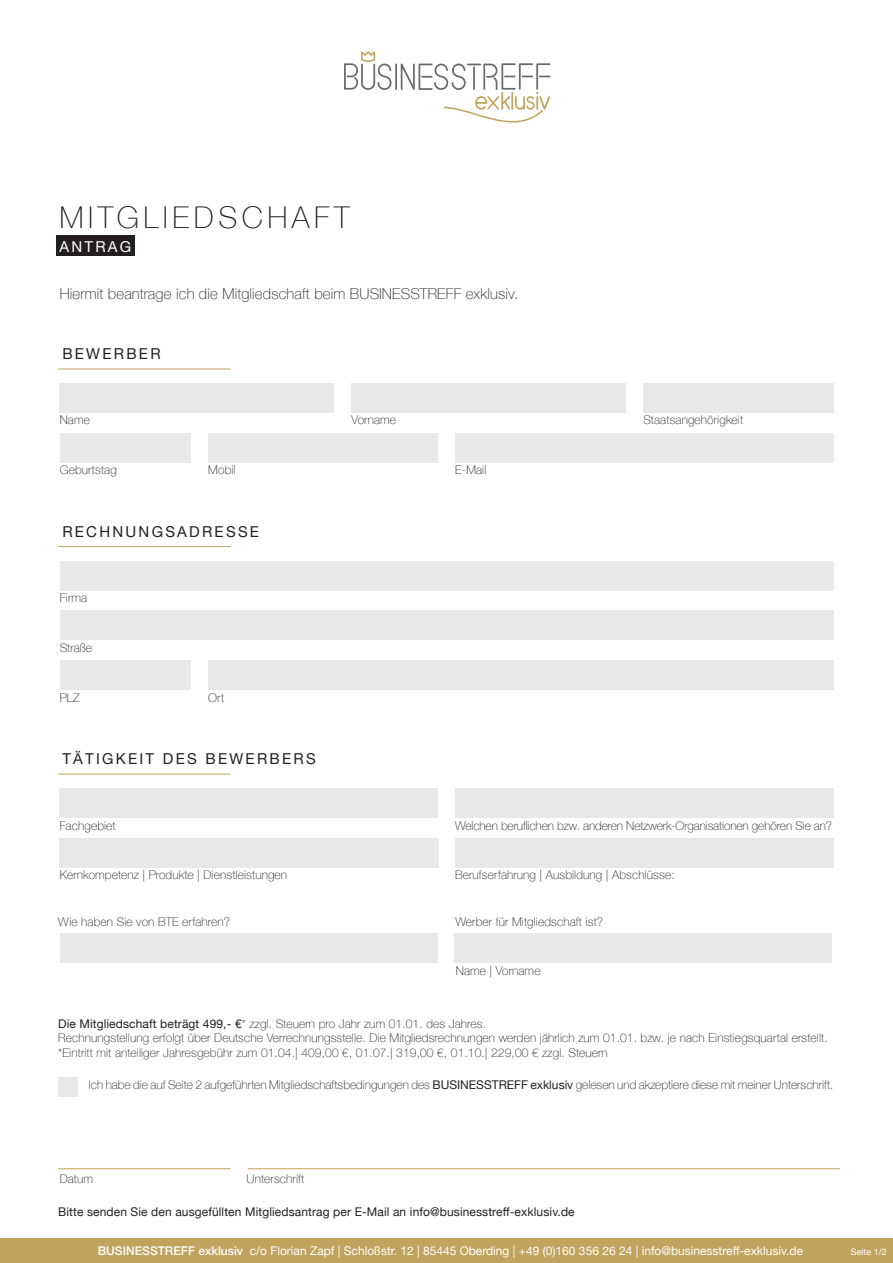
<style>
.page{position:relative;width:893px;height:1263px;background:#fff}
.page>*{position:absolute;margin:0;border:0;box-sizing:border-box;transform-origin:0 0}
.t1{font:100 30px "Helvetica Neue";letter-spacing:.15em;color:#231f20}
.t2{font:100 15px "Helvetica Neue";letter-spacing:.01em;color:#231f20}
.t3{font:15px "Helvetica Neue";letter-spacing:.15em;color:#231f20}
.t4{font:15px "Helvetica Neue";letter-spacing:.15em;color:#fff}
.t5{font:100 12px/14.4px "Helvetica Neue";letter-spacing:.01em;color:#231f20}
.t6{font:12px "Helvetica Neue";color:#fff}
.t7{font:12px "Helvetica Neue";letter-spacing:.01em;color:#231f20}
.t8{font:100 12px "Helvetica Neue";letter-spacing:-.01em;color:#231f20}
.t9{font:9px "Helvetica Neue";color:#fff}
.s1{font-weight:400}
.s2{font-weight:500}
</style>
<div class="page">
<svg style="left:344px;top:51px;width:206px;height:72px"></svg>
<div style="left:0;top:1238px;width:893px;height:25px;background:#c0a35d"></div>
<div style="left:56px;top:235px;width:78px;height:21px;background:#231f20"></div>
<div style="left:58px;top:1077px;width:19px;height:19px;background:#e7e9e9"></div>
<hr style="left:58px;top:1168px;width:173px;height:1px;background:#c0a35d">
<hr style="left:248px;top:1168px;width:592px;height:1px;background:#c0a35d">
<div style="left:60px;top:383px;width:274px;height:30px;background:#e7e9e9"></div>
<div style="left:351px;top:383px;width:275px;height:30px;background:#e7e9e9"></div>
<div style="left:643px;top:383px;width:190px;height:30px;background:#e7e9e9"></div>
<div style="left:60px;top:433px;width:130px;height:30px;background:#e7e9e9"></div>
<div style="left:208px;top:433px;width:230px;height:30px;background:#e7e9e9"></div>
<div style="left:455px;top:433px;width:378px;height:30px;background:#e7e9e9"></div>
<hr style="left:58px;top:369px;width:173px;height:1px;background:#c0a35d">
<div style="left:60px;top:561px;width:773px;height:29px;background:#e7e9e9"></div>
<div style="left:60px;top:610px;width:773px;height:30px;background:#e7e9e9"></div>
<div style="left:60px;top:660px;width:130px;height:30px;background:#e7e9e9"></div>
<div style="left:208px;top:660px;width:625px;height:30px;background:#e7e9e9"></div>
<hr style="left:58px;top:546px;width:173px;height:1px;background:#c0a35d">
<div style="left:60px;top:788px;width:378px;height:30px;background:#e7e9e9"></div>
<div style="left:455px;top:788px;width:378px;height:30px;background:#e7e9e9"></div>
<div style="left:60px;top:838px;width:379px;height:30px;background:#e7e9e9"></div>
<div style="left:455px;top:838px;width:378px;height:30px;background:#e7e9e9"></div>
<hr style="left:58px;top:774px;width:173px;height:1px;background:#c0a35d">
<div style="left:61px;top:933px;width:377px;height:30px;background:#e7e9e9"></div>
<div style="left:455px;top:933px;width:377px;height:30px;background:#e7e9e9"></div>
<h1 class="t1" style="left:60px;top:194px;width:292px">MITGLIEDSCHAFT</h1>
<p class="t4" style="left:60px;top:236px;width:73px">ANTRAG</p>
<p class="t2" style="left:60px;top:282px;width:460px">Hiermit beantrage ich die Mitgliedschaft beim BUSINESSTREFF exklusiv.</p>
<p class="t3" style="left:62px;top:343px;width:100px">BEWERBER</p>
<p class="t5" style="left:60px;top:412px;width:32px">Name</p>
<p class="t5" style="left:351px;top:412px;width:46px">Vorname</p>
<p class="t5" style="left:643px;top:412px;width:101px">Staatsangehörigkeit</p>
<p class="t5" style="left:60px;top:462px;width:59px">Geburtstag</p>
<p class="t5" style="left:208px;top:462px;width:29px">Mobil</p>
<p class="t5" style="left:455px;top:462px;width:33px">E-Mail</p>
<p class="t3" style="left:62px;top:520px;width:198px">RECHNUNGSADRESSE</p>
<p class="t5" style="left:60px;top:590px;width:29px">Firma</p>
<p class="t5" style="left:60px;top:640px;width:34px">Straße</p>
<p class="t5" style="left:60px;top:690px;width:21px">PLZ</p>
<p class="t5" style="left:208px;top:690px;width:17px">Ort</p>
<p class="t3" style="left:62px;top:748px;width:255px">TÄTIGKEIT DES BEWERBERS</p>
<p class="t5" style="left:60px;top:817px;width:58px">Fachgebiet</p>
<p class="t8" style="left:455px;top:816px;width:379px">Welchen beruflichen bzw. anderen Netzwerk-Organisationen gehören Sie an?</p>
<p class="t5" style="left:60px;top:867px;width:229px">Kernkompetenz | Produkte | Dienstleistungen</p>
<p class="t5" style="left:455px;top:867px;width:221px">Berufserfahrung | Ausbildung | Abschlüsse:</p>
<p class="t5" style="left:58px;top:914px;width:173px">Wie haben Sie von BTE erfahren?</p>
<p class="t5" style="left:455px;top:914px;width:149px">Werber für Mitgliedschaft ist?</p>
<p class="t5" style="left:456px;top:963px;width:86px">Name | Vorname</p>
<p class="t5" style="left:58px;top:1016px;width:771px"><span class="s1">Die Mitgliedschaft beträgt 499,- €</span>* zzgl. Steuern pro Jahr zum 01.01. des Jahres.<br>Rechnungstellung erfolgt über Deutsche Verrechnungsstelle. Die Mitgliedsrechnungen werden jährlich zum 01.01. bzw. je nach Einstiegsquartal erstellt. *Eintritt mit anteiliger Jahresgebühr zum 01.04.| 409,00 €, 01.07.| 319,00 €, 01.10.| 229,00 € zzgl. Steuern</p>
<p class="t5" style="left:89px;top:1076px;width:746px">Ich habe die auf Seite 2 aufgeführten Mitgliedschaftsbedingungen des <span class="s1">BUSINESSTREFF exklusiv</span> gelesen und akzeptiere diese mit meiner Unterschrift.</p>
<p class="t5" style="left:60px;top:1171px;width:35px">Datum</p>
<p class="t5" style="left:247px;top:1171px;width:59px">Unterschrift</p>
<p class="t7" style="left:58px;top:1202px;width:518px">Bitte senden Sie den ausgefüllten Mitgliedsantrag per E-Mail an info@businesstreff-exklusiv.de</p>
<p class="t6" style="left:98px;top:1241px;width:707px"><span class="s2">BUSINESSTREFF exklusiv</span> c/o Florian Zapf | Schloßstr. 12 | 85445 Oberding | +49 (0)160 356 26 24 | info@businesstreff-exklusiv.de</p>
<p class="t9" style="left:851px;top:1245px;width:37px">Seite 1/2</p>
</div>
